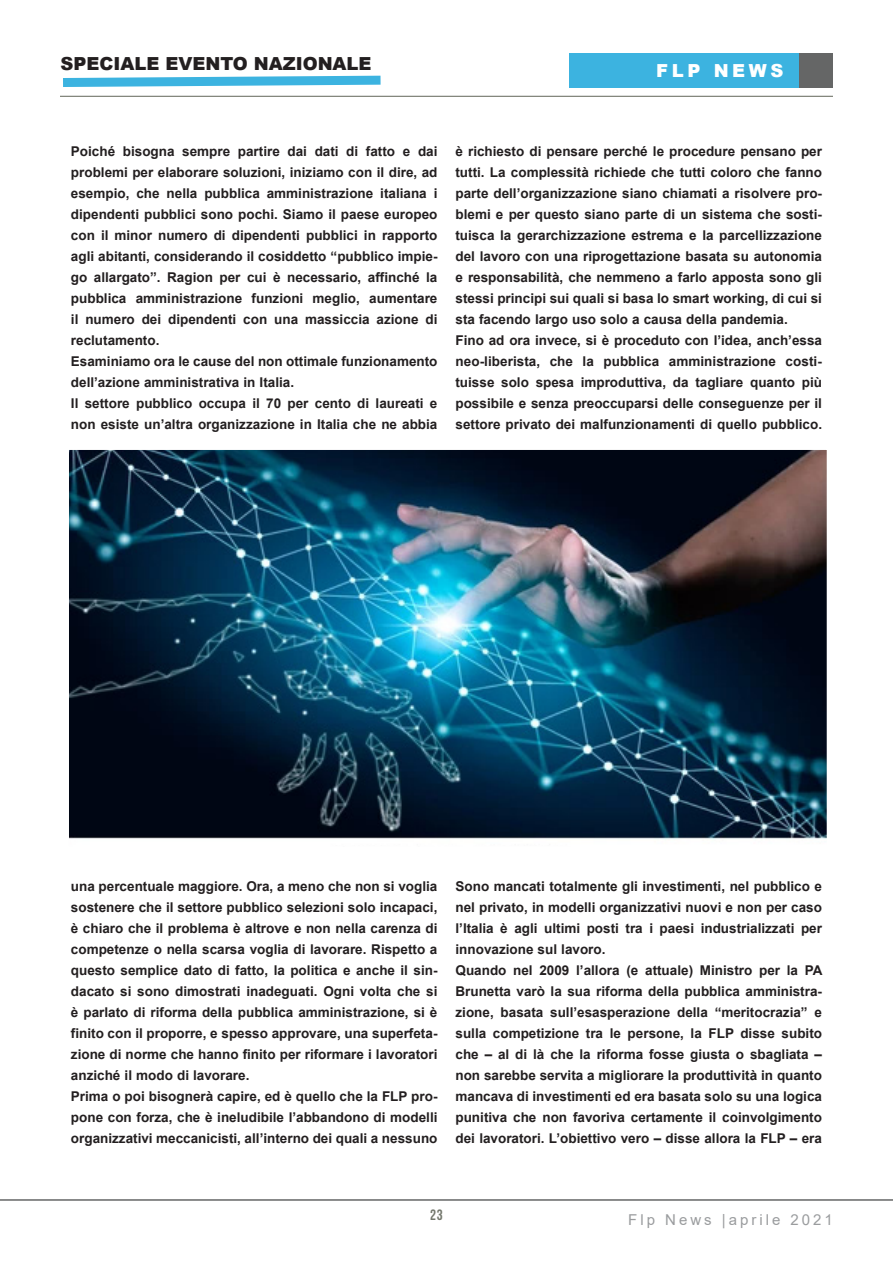
<style>
.page{position:relative;width:893px;height:1263px;background:#fff}
.page>*{position:absolute;margin:0;border:0;box-sizing:border-box;transform-origin:0 0}
.t1{font:900 18px "Arial";color:#231f20}
.t2{font:900 18px "Arial";letter-spacing:.2em;color:#fff}
.t3{font:15px "Arial";letter-spacing:.2em;color:#9a9c9e}
.TOC_headings{font:15px "Bebas Neue";color:#73776c}
.Body_paragraph{font:700 13.5px/21px "Arial";color:#231f20;text-align:justify}
</style>
<div class="page">
<div style="left:798px;top:53px;width:35px;height:35px;background:#656666"></div>
<div style="left:569px;top:53px;width:229px;height:35px;background:#3cb3e0"></div>
<hr style="left:60px;top:96px;width:773px;height:1px;background:#73776c">
<hr style="left:0;top:1199px;width:893px;height:2px;background:#8a8b8b">
<svg style="left:63px;top:75px;width:318px;height:12px"></svg>
<img style="left:70px;top:451px;width:756px;height:389px">
<h1 class="t1" style="left:61px;top:51px;width:313px">SPECIALE EVENTO NAZIONALE</h1>
<h1 class="t2" style="left:656px;top:57px;width:129px">FLP NEWS</h1>
<p class="Body_paragraph" style="left:71px;top:140px;width:368px">Poiché bisogna sempre partire dai dati di fatto e dai problemi per elaborare soluzioni, iniziamo con il dire, ad esempio, che nella pubblica amministrazione italiana i dipendenti pubblici sono pochi. Siamo il paese europeo con il minor numero di dipendenti pubblici in rapporto agli abitanti, considerando il cosiddetto “pubblico impie&shy;go allargato”. Ragion per cui è necessario, affinché la pubblica amministrazione funzioni meglio, aumentare il numero dei dipendenti con una massiccia azione di reclutamento.</p>
<p class="Body_paragraph" style="left:71px;top:350px;width:368px">Esaminiamo ora le cause del non ottimale funzionamento dell’azione amministrativa in Italia.</p>
<p class="Body_paragraph" style="left:71px;top:392px;width:368px">Il settore pubblico occupa il 70 per cento di laureati e non esiste un’altra organizzazione in Italia che ne abbia</p>
<p class="Body_paragraph" style="left:455px;top:140px;width:368px">è richiesto di pensare perché le procedure pensano per tutti. La complessità richiede che tutti coloro che fanno parte dell’organizzazione siano chiamati a risolvere pro&shy;blemi e per questo siano parte di un sistema che sosti&shy;tuisca la gerarchizzazione estrema e la parcellizzazione del lavoro con una riprogettazione basata su autonomia e responsabilità, che nemmeno a farlo apposta sono gli stessi principi sui quali si basa lo smart working, di cui si sta facendo largo uso solo a causa della pandemia.</p>
<p class="Body_paragraph" style="left:455px;top:329px;width:368px">Fino ad ora invece, si è proceduto con l’idea, anch’essa neo-liberista, che la pubblica amministrazione costi&shy;tuisse solo spesa improduttiva, da tagliare quanto più possibile e senza preoccuparsi delle conseguenze per il settore privato dei malfunzionamenti di quello pubblico.</p>
<p class="Body_paragraph" style="left:71px;top:875px;width:368px">una percentuale maggiore. Ora, a meno che non si voglia sostenere che il settore pubblico selezioni solo incapaci, è chiaro che il problema è altrove e non nella carenza di competenze o nella scarsa voglia di lavorare. Rispetto a questo semplice dato di fatto, la politica e anche il sin&shy;dacato si sono dimostrati inadeguati. Ogni volta che si è parlato di riforma della pubblica amministrazione, si è finito con il proporre, e spesso approvare, una superfeta&shy;zione di norme che hanno finito per riformare i lavoratori anziché il modo di lavorare.</p>
<p class="Body_paragraph" style="left:71px;top:1085px;width:368px">Prima o poi bisognerà capire, ed è quello che la FLP pro&shy;pone con forza, che è ineludibile l’abbandono di modelli organizzativi meccanicisti, all’interno dei quali a nessuno</p>
<p class="Body_paragraph" style="left:455px;top:875px;width:368px">Sono mancati totalmente gli investimenti, nel pubblico e nel privato, in modelli organizzativi nuovi e non per caso l’Italia è agli ultimi posti tra i paesi industrializzati per innovazione sul lavoro.</p>
<p class="Body_paragraph" style="left:455px;top:959px;width:369px">Quando nel 2009 l’allora (e attuale) Ministro per la PA Brunetta varò la sua riforma della pubblica amministra&shy;zione, basata sull’esasperazione della “meritocrazia” e sulla competizione tra le persone, la FLP disse subito che – al di là che la riforma fosse giusta o sbagliata – non sarebbe servita a migliorare la produttività in quanto mancava di investimenti ed era basata solo su una logica punitiva che non favoriva certamente il coinvolgimento dei lavoratori. L’obiettivo vero – disse allora la FLP – era</p>
<p class="TOC_headings" style="left:430px;top:1207px;width:14px">23</p>
<p class="t3" style="left:628px;top:1209px;width:206px">Flp News |aprile 2021</p>
</div>
